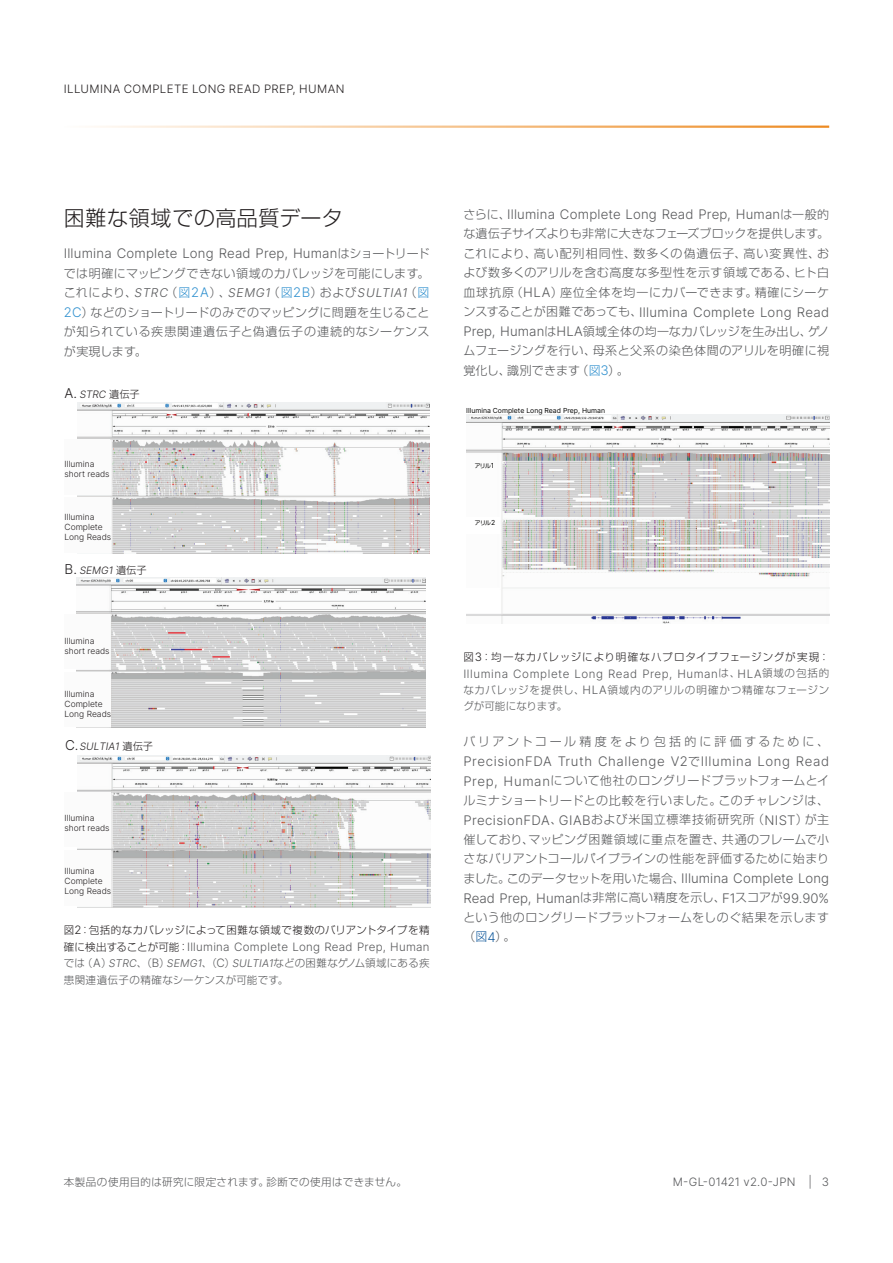
<style>
.page{position:relative;width:893px;height:1263px;background:#fff}
.page>*{position:absolute;margin:0;border:0;box-sizing:border-box;transform-origin:0 0}
.t1{font:300 21px "Shin Go Pro";letter-spacing:.03em;color:#231f20}
.t2{font:300 13.5px "Inter";color:#231f20}
.t3{font:300 13.2px/19.5px "Inter";letter-spacing:.015em;color:#57585a}
.t4{font:300 13.2px "Inter";letter-spacing:.05em;color:#57585a}
.t5{font:300 13.2px "Inter";letter-spacing:.035em;color:#57585a}
.t6{font:300 12px/19.5px "Shin Go Pro";letter-spacing:.035em;color:#57585a;text-align:justify}
.t7{font:italic 300 12px "Inter";letter-spacing:.06em;color:#57585a}
.t8{font:300 12px/19.5px "Shin Go Pro";letter-spacing:.015em;color:#57585a}
.t9{font:300 12px "Shin Go Pro";letter-spacing:.23em;color:#57585a}
.t10{font:300 11.55px "Inter";letter-spacing:.025em;color:#57585a}
.t11{font:300 11.55px "Inter";letter-spacing:.05em;color:#57585a}
.t12{font:300 11.55px "Inter";letter-spacing:.035em;color:#231f20}
.t13{font:300 10.5px/16.5px "Shin Go Pro";letter-spacing:.03em;color:#57585a}
.t14{font:300 10.5px/16.5px "Shin Go Pro";letter-spacing:.05em;color:#57585a}
.t15{font:300 10.5px "Shin Go Pro";letter-spacing:.02em;color:#231f20}
.t16{font:300 10.5px "Shin Go Pro";letter-spacing:.08em;color:#231f20}
.t17{font:italic 300 10.2px "Inter";color:#231f20}
.t18{font:300 8.55px/10.2px "Inter";color:#231f20}
.t19{font:6.9px "Inter";color:#050504}
.t20{font:5.7px "Shin Go Pro";letter-spacing:-.105em;color:#050504}
.s1{font-family:"Shin Go Pro";font-size:12px}
.s2{font-family:"Shin Go Pro";font-style:normal}
.s3{font-family:"Shin Go Pro";font-style:normal;color:#3191cf}
.s4{font-style:normal;font-size:13.2px;color:#3191cf}
.s5{font-family:"Inter";font-size:13.2px;color:#3191cf}
.s6{font-family:"Inter";font-size:11.55px}
.s7{font-family:"Shin Go Pro";font-size:10.5px;color:#231f20}
.s8{font-family:"Inter";font-style:italic}
.s9{font-family:"Inter";font-size:13.2px}
.s10{color:#3191cf}
.s11{font-family:"Inter";font-size:6.9px}
.s12{font-family:"Shin Go Pro";font-size:10.5px}
.s13{color:#175d9e}
.s14{font-family:"Inter";font-size:13.2px;color:#175d9e}
</style>
<div class="page">
<hr style="left:64px;top:126px;width:765px;height:2px;background:#ed8b22">
<img style="left:77px;top:578px;width:348px;height:150px">
<img style="left:78px;top:755px;width:352px;height:152px">
<img style="left:77px;top:402px;width:352px;height:151px">
<div style="left:65px;top:614px;width:45px;height:55px;background:#fbfbfb"></div>
<div style="left:65px;top:672px;width:46px;height:54px;background:#fbfbfb"></div>
<div style="left:65px;top:792px;width:46px;height:55px;background:#fbfbfb"></div>
<div style="left:64px;top:850px;width:46px;height:55px;background:#fbfbfb"></div>
<div style="left:65px;top:439px;width:45px;height:56px;background:#fbfbfb"></div>
<div style="left:65px;top:497px;width:45px;height:56px;background:#fbfbfb"></div>
<img style="left:466px;top:414px;width:363px;height:210px">
<div style="left:466px;top:517px;width:34px;height:16px;background:#fff"></div>
<p class="t12" style="left:64px;top:80px;width:282px">ILLUMINA COMPLETE LONG READ PREP, HUMAN</p>
<h1 class="t1" style="left:64px;top:200px;width:281px">困難な領域での高品質データ</h1>
<p class="t3" style="left:64px;top:244px;width:367px">Illumina Complete Long Read Prep, Human<span class="s1">はショートリード</span></p>
<p class="t6" style="left:64px;top:262px;width:367px">では明確にマッピングできない領域のカバレッジを可能にします。</p>
<p class="t7" style="left:64px;top:284px;width:367px"><span class="s2">これにより、</span>STRC<span class="s2">（</span><span class="s3">図</span><span class="s4">2A</span><span class="s2">）、</span>SEMG1<span class="s2">（</span><span class="s3">図</span><span class="s4">2B</span><span class="s2">）および</span>SULTIA1<span class="s2">（</span><span class="s3">図</span></p>
<p class="t6" style="left:64px;top:301px;width:367px"><span class="s5">2C</span>）などのショートリードのみでのマッピングに問題を生じることが知られている疾患関連遺伝子と偽遺伝子の連続的なシーケンスが実現します。</p>
<p class="t17" style="left:80px;top:387px;width:62px">STRC <span class="s2">遺伝子</span></p>
<p class="t2" style="left:65px;top:383px;width:14px">A.</p>
<p class="t18" style="left:65px;top:458px;width:47px">Illumina short reads</p>
<p class="t18" style="left:65px;top:511px;width:48px">Illumina<br>Complete<br>Long Reads</p>
<p class="t2" style="left:65px;top:559px;width:14px">B.</p>
<p class="t17" style="left:80px;top:563px;width:68px">SEMG1 <span class="s2">遺伝子</span></p>
<p class="t18" style="left:65px;top:635px;width:47px">Illumina short reads</p>
<p class="t18" style="left:65px;top:688px;width:48px">Illumina<br>Complete<br>Long Reads</p>
<p class="t2" style="left:65px;top:735px;width:15px">C.</p>
<p class="t17" style="left:80px;top:739px;width:75px">SULTIA1 <span class="s2">遺伝子</span></p>
<p class="t18" style="left:65px;top:812px;width:47px">Illumina short reads</p>
<p class="t18" style="left:65px;top:865px;width:48px">Illumina<br>Complete<br>Long Reads</p>
<p class="t15" style="left:64px;top:921px;width:367px">図<span class="s6">2</span>：包括的なカバレッジによって困難な領域で複数のバリアントタイプを精</p>
<p class="t10" style="left:64px;top:938px;width:367px"><span class="s7">確に検出することが可能：</span>Illumina Complete Long Read Prep, Human</p>
<p class="t13" style="left:64px;top:953px;width:367px">では（<span class="s6">A</span>）<span class="s8">STRC</span>、（<span class="s6">B</span>）<span class="s8">SEMG1</span>、（<span class="s6">C</span>）<span class="s8">SULTIA1</span>などの困難なゲノム領域にある疾患関連遺伝子の精確なシーケンスが可能です。</p>
<p class="t3" style="left:463px;top:204px;width:367px"><span class="s1">さらに、</span>Illumina Complete Long Read Prep, Human<span class="s1">は一般的</span></p>
<p class="t6" style="left:463px;top:223px;width:367px">な遺伝子サイズよりも非常に大きなフェーズブロックを提供します。これにより、高い配列相同性、数多くの偽遺伝子、高い変異性、および数多くのアリルを含む高度な多型性を示す領域である、ヒト白血球抗原（<span class="s9">HLA</span>）座位全体を均一にカバーできます。精確にシーケ</p>
<p class="t3" style="left:463px;top:302px;width:367px"><span class="s1">ンスすることが困難であっても、</span>Illumina Complete Long Read</p>
<p class="t6" style="left:463px;top:320px;width:367px"><span class="s9">Prep, Human</span>は<span class="s9">HLA</span>領域全体の均一なカバレッジを生み出し、ゲノムフェージングを行い、母系と父系の染色体間のアリルを明確に視覚化し、識別できます（<span class="s10">図</span><span class="s5">3</span>）。</p>
<p class="t19" style="left:466px;top:405px;width:140px">Illumina Complete Long Read Prep, Human</p>
<p class="t20" style="left:475px;top:461px;width:21px">アリル<span class="s11">1</span></p>
<p class="t20" style="left:475px;top:518px;width:22px">アリル<span class="s11">2</span></p>
<p class="t16" style="left:463px;top:648px;width:367px">図<span class="s6">3</span>：均一なカバレッジにより明確なハプロタイプフェージングが実現：</p>
<p class="t11" style="left:463px;top:665px;width:367px">Illumina Complete Long Read Prep, Human<span class="s12">は、</span>HLA<span class="s12">領域の包括的</span></p>
<p class="t14" style="left:463px;top:680px;width:367px">なカバレッジを提供し、<span class="s6">HLA</span>領域内のアリルの明確かつ精確なフェージングが可能になります。</p>
<p class="t9" style="left:463px;top:732px;width:367px">バリアントコール精度をより包括的に評価するために、</p>
<p class="t4" style="left:463px;top:752px;width:367px">PrecisionFDA Truth Challenge V2<span class="s1">で</span>Illumina Long Read</p>
<p class="t6" style="left:463px;top:769px;width:367px"><span class="s9">Prep, Human</span>について他社のロングリードプラットフォームとイルミナショートリードとの比較を行いました。このチャレンジは、</p>
<p class="t5" style="left:463px;top:810px;width:367px">PrecisionFDA<span class="s1">、</span>GIAB<span class="s1">および米国立標準技術研究所（</span>NIST<span class="s1">）が主</span></p>
<p class="t6" style="left:463px;top:828px;width:367px">催しており、マッピング困難領域に重点を置き、共通のフレームで小さなバリアントコールパイプラインの性能を評価するために始まり</p>
<p class="t3" style="left:463px;top:868px;width:367px"><span class="s1">ました。このデータセットを用いた場合、</span>Illumina Complete Long<br>Read Prep, Human<span class="s1">は非常に高い精度を示し、</span>F1<span class="s1">スコアが</span>99.90%</p>
<p class="t8" style="left:463px;top:906px;width:367px">という他のロングリードプラットフォームをしのぐ結果を示します（<span class="s13">図</span><span class="s14">4</span>）。</p>
<p class="t13" style="left:64px;top:1172px;width:345px">本製品の使用目的は研究に限定されます。診断での使用はできません。</p>
<p class="t10" style="left:673px;top:1173px;width:158px">M-GL-01421 v2.0-JPN | 3</p>
</div>
